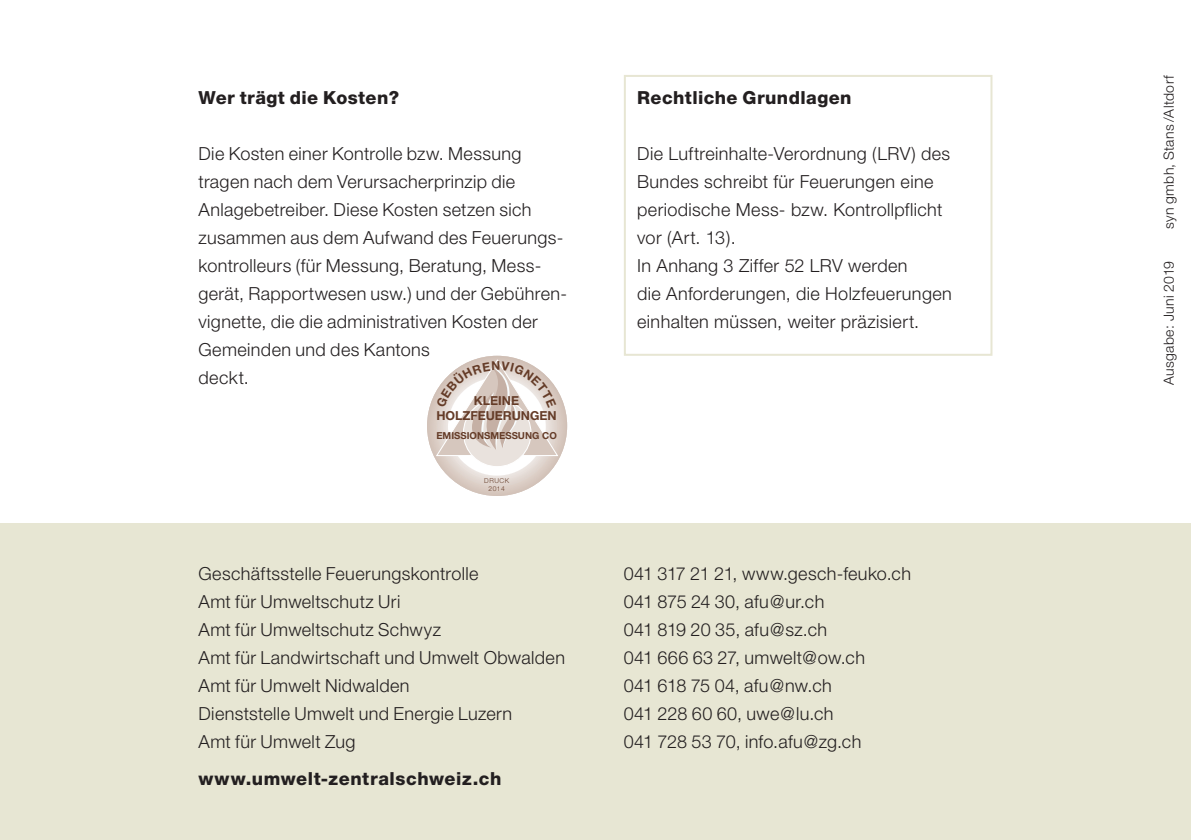
<style>
.page{position:relative;width:1191px;height:840px;background:#fff}
.page>*{position:absolute;margin:0;border:0;box-sizing:border-box;transform-origin:0 0}
.t1{font:300 18px/28px "Helvetica Neue";letter-spacing:.02em;color:#231f20}
.t2{font:800 18px "Helvetica Neue";letter-spacing:.025em;color:#231f20}
.t3{font:300 14px "Helvetica Neue";letter-spacing:.03em;color:#231f20}
.t4{font:700 12.4px/14.8px "Helvetica Neue";letter-spacing:-.005em;color:#653c28;text-align:center}
.t5{font:700 9.6px "Helvetica Neue";color:#653c28}
.t6{font:300 6.8px/8.4px "Helvetica Neue";letter-spacing:.08em;color:#653c28;text-align:center}
</style>
<div class="page">
<div style="left:624px;top:75px;width:368px;height:280px;border:2px solid #e7e6d3"></div>
<div style="left:0;top:523px;width:1191px;height:316px;background:#e7e6d3"></div>
<svg style="left:427px;top:355px;width:140px;height:140px"></svg>
<p class="t2" style="left:198px;top:86px;width:202px">Wer trägt die Kosten?</p>
<p class="t1" style="left:198px;top:139px;width:370px">Die Kosten einer Kontrolle bzw. Messung tragen nach dem Verursacherprinzip die Anlagebetreiber. Diese Kosten setzen sich zusammen aus dem Aufwand des Feuerungs&shy;kontrolleurs (für Messung, Beratung, Mess&shy;gerät, Rapportwesen usw.) und der Gebühren&shy;vignette, die die administrativen Kosten der Gemeinden und des Kantons<br>deckt.</p>
<p class="t4" style="left:436px;top:394px;width:122px">KLEINE<br>HOLZFEUERUNGEN</p>
<p class="t5" style="left:436px;top:428px;width:122px">EMISSIONSMESSUNG CO</p>
<p class="t6" style="left:484px;top:475px;width:26px">DRUCK<br>2014</p>
<p class="t2" style="left:637px;top:86px;width:216px">Rechtliche Grundlagen</p>
<p class="t1" style="left:637px;top:139px;width:316px">Die Luftreinhalte-Verordnung (LRV) des Bundes schreibt für Feuerungen eine periodische Mess- bzw. Kontrollpflicht vor (Art. 13).<br>In Anhang 3 Ziffer 52 LRV werden<br>die Anforderungen, die Holzfeuerungen einhalten müssen, weiter präzisiert.</p>
<p class="t1" style="left:198px;top:559px;width:281px">Geschäftsstelle Feuerungskontrolle</p>
<p class="t1" style="left:624px;top:559px;width:289px">041 317 21 21, www.gesch-feuko.ch</p>
<p class="t1" style="left:198px;top:587px;width:203px">Amt für Umweltschutz Uri</p>
<p class="t1" style="left:624px;top:587px;width:202px">041 875 24 30, afu@ur.ch</p>
<p class="t1" style="left:198px;top:615px;width:244px">Amt für Umweltschutz Schwyz</p>
<p class="t1" style="left:624px;top:615px;width:205px">041 819 20 35, afu@sz.ch</p>
<p class="t1" style="left:198px;top:643px;width:368px">Amt für Landwirtschaft und Umwelt Obwalden</p>
<p class="t1" style="left:624px;top:643px;width:243px">041 666 63 27, umwelt@ow.ch</p>
<p class="t1" style="left:198px;top:671px;width:213px">Amt für Umwelt Nidwalden</p>
<p class="t1" style="left:624px;top:671px;width:209px">041 618 75 04, afu@nw.ch</p>
<p class="t1" style="left:198px;top:699px;width:315px">Dienststelle Umwelt und Energie Luzern</p>
<p class="t1" style="left:624px;top:699px;width:211px">041 228 60 60, uwe@lu.ch</p>
<p class="t1" style="left:198px;top:727px;width:159px">Amt für Umwelt Zug</p>
<p class="t1" style="left:624px;top:727px;width:239px">041 728 53 70, info.afu@zg.ch</p>
<p class="t2" style="left:198px;top:767px;width:304px">www.umwelt-zentralschweiz.ch</p>
<p class="t3" style="left:1160px;top:229px;width:155px;rotate:-90deg">syn gmbh, Stans/Altdorf</p>
<p class="t3" style="left:1160px;top:385px;width:125px;rotate:-90deg">Ausgabe: Juni 2019</p>
</div>
